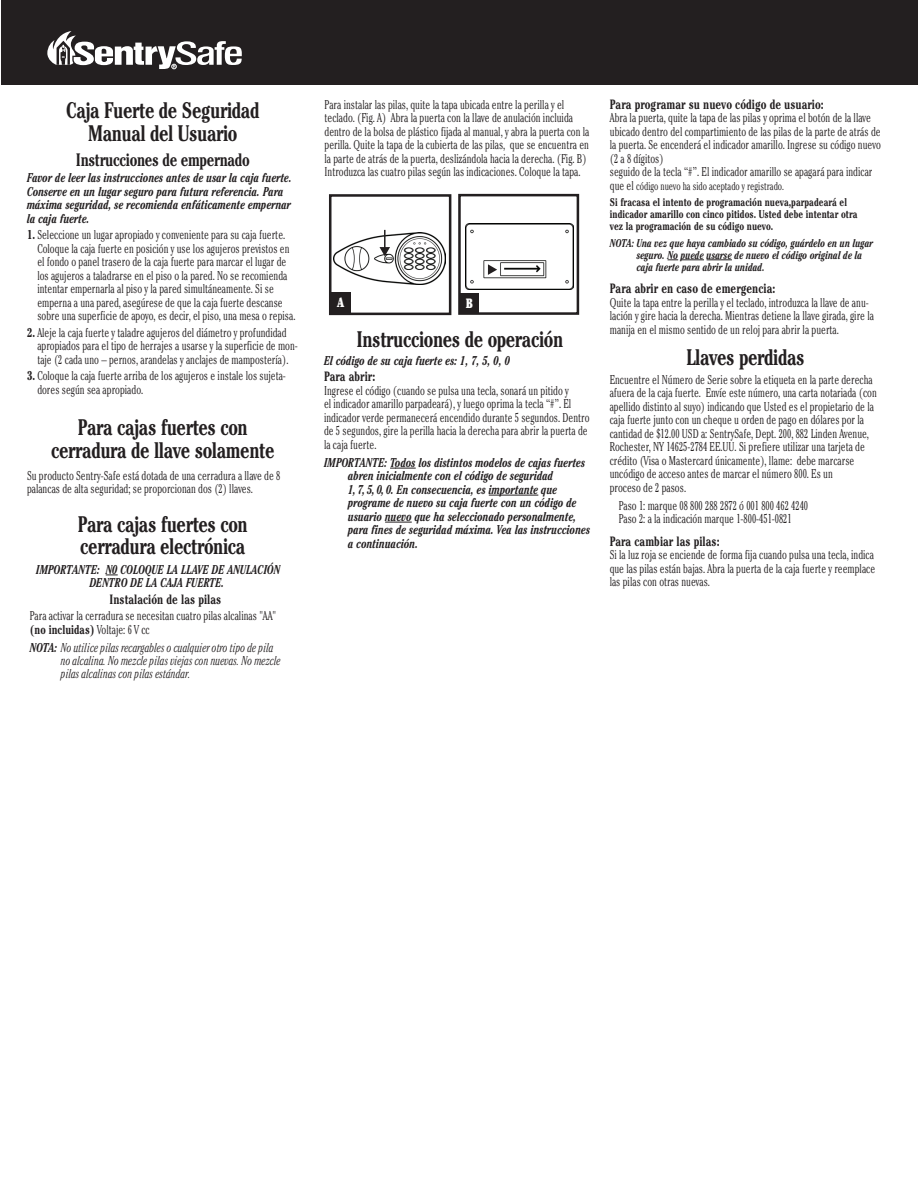
<style>
.page{position:relative;width:918px;height:1188px;background:#fff}
.page>*{position:absolute;margin:0;border:0;box-sizing:border-box;transform-origin:0 0}
.t1{font:700 condensed 22.5px/22.5px "Cheltenham";letter-spacing:-.025em;color:#231f20;text-align:center;scale:.85 1}
.t2{font:700 condensed 18px "Cheltenham";letter-spacing:-.025em;color:#231f20;scale:.85 1}
.t3{font:700 condensed 13.5px "Cheltenham";color:#231f20;scale:.85 1}
.t4{font:900 condensed 13.5px "Cheltenham";color:#fff;scale:.85 1}
.t5{font:300 condensed 12.75px/13.5px "Cheltenham";color:#231f20;scale:.85 1}
.t6{font:italic 700 condensed 12.75px/13.5px "Cheltenham";color:#231f20;scale:.85 1}
.t7{font:italic 300 condensed 12.75px/13px "Cheltenham";color:#231f20;scale:.85 1}
.t8{font:700 condensed 11.25px/16.5px "Cheltenham";color:#231f20;scale:.85 1}
.t9{font:italic 700 condensed 11.25px/12px "Cheltenham";color:#231f20;scale:.85 1}
.s1{font-weight:700}
.s2{font-weight:300;font-size:12.75px}
.s3{font-weight:300}
</style>
<div class="page">
<svg style="left:106px;top:575px;width:12px;height:1px"></svg>
<svg style="left:390px;top:468px;width:26px;height:1px"></svg>
<hr style="left:489px;top:495px;width:49px;height:1px;background:#231f20">
<svg style="left:385px;top:522px;width:27px;height:1px"></svg>
<svg style="left:668px;top:260px;width:64px;height:1px"></svg>
<div style="left:458px;top:194px;width:121px;height:121px;border:3px solid #231f20"></div>
<div style="left:460px;top:294px;width:19px;height:19px;background:#231f20"></div>
<div style="left:329px;top:194px;width:122px;height:121px;border:3px solid #231f20"></div>
<div style="left:331px;top:293px;width:20px;height:20px;background:#231f20"></div>
<img style="left:334px;top:232px;width:111px;height:52px">
<img style="left:465px;top:224px;width:108px;height:66px">
<svg style="left:488px;top:264px;width:9px;height:11px"></svg>
<svg style="left:379px;top:230px;width:11px;height:26px"></svg>
<div style="left:1px;top:0;width:917px;height:85px;background:#231f20"></div>
<svg style="left:47px;top:31px;width:195px;height:38px"></svg>
<h1 class="t1" style="left:66px;top:99px;width:229px">Caja Fuerte de Seguridad<br>Manual del Usuario</h1>
<h2 class="t2" style="left:76px;top:148px;width:206px">Instrucciones de empernado</h2>
<p class="t6" style="left:27px;top:171px;width:313px">Favor de leer las instrucciones antes de usar la caja fuerte.<br>Conserve en un lugar seguro para futura referencia. Para máxima seguridad, se recomienda enfáticamente empernar la caja fuerte.</p>
<p class="t5" style="left:37px;top:228px;width:305px;text-indent:-10px"><span class="s1">1.</span> Seleccione un lugar apropiado y conveniente para su caja fuerte.<br>Coloque la caja fuerte en posición y use los agujeros previstos en el fondo o panel trasero de la caja fuerte para marcar el lugar de los agujeros a taladrarse en el piso o la pared. No se recomienda intentar empernarla al piso y la pared simultáneamente. Si se emperna a una pared, asegúrese de que la caja fuerte descanse sobre una superficie de apoyo, es decir, el piso, una mesa o repisa.</p>
<p class="t5" style="left:37px;top:325px;width:308px;text-indent:-10px"><span class="s1">2.</span> Aleje la caja fuerte y taladre agujeros del diámetro y profundidad apropiados para el tipo de herrajes a usarse y la superficie de mon&shy;taje (2 cada uno – pernos, arandelas y anclajes de mampostería).</p>
<p class="t5" style="left:37px;top:369px;width:294px;text-indent:-10px"><span class="s1">3.</span> Coloque la caja fuerte arriba de los agujeros e instale los sujeta&shy;dores según sea apropiado.</p>
<h1 class="t1" style="left:51px;top:416px;width:264px">Para cajas fuertes con cerradura de llave solamente</h1>
<p class="t5" style="left:27px;top:468px;width:300px">Su producto Sentry-Safe está dotada de una cerradura a llave de 8 palancas de alta seguridad; se proporcionan dos (2) llaves.</p>
<h1 class="t1" style="left:78px;top:512px;width:201px;text-align:left">Para cajas fuertes con cerradura electrónica</h1>
<p class="t6" style="left:36px;top:563px;width:289px;line-height:13px;text-align:center">IMPORTANTE: N0 COLOQUE LA LLAVE DE ANULACIÓN<br>DENTRO DE LA CAJA FUERTE.</p>
<p class="t3" style="left:110px;top:591px;width:133px">Instalación de las pilas</p>
<p class="t5" style="left:30px;top:609px;width:291px">Para activar la cerradura se necesitan cuatro pilas alcalinas "AA" <span class="s1">(no incluidas)</span> Voltaje: 6 V cc</p>
<p class="t7" style="left:61px;top:641px;width:260px;text-indent:-31px"><span class="s1">NOTA:</span> No utilice pilas recargables o cualquier otro tipo de pila no alcalina. No mezcle pilas viejas con nuevas. No mezcle pilas alcalinas con pilas estándar.</p>
<p class="t5" style="left:325px;top:97px;width:313px">Para instalar las pilas, quite la tapa ubicada entre la perilla y el teclado. (Fig. A) Abra la puerta con la llave de anulación incluida dentro de la bolsa de plástico fijada al manual, y abra la puerta con la perilla. Quite la tapa de la cubierta de las pilas, que se encuentra en la parte de atrás de la puerta, deslizándola hacia la derecha. (Fig. B)<br>Introduzca las cuatro pilas según las indicaciones. Coloque la tapa.</p>
<p class="t4" style="left:337px;top:294px;width:10px">A</p>
<p class="t4" style="left:466px;top:295px;width:10px">B</p>
<h1 class="t1" style="left:357px;top:327px;width:245px">Instrucciones de operación</h1>
<p class="t6" style="left:324px;top:354px;width:220px">El código de su caja fuerte es: 1, 7, 5, 0, 0</p>
<p class="t3" style="left:324px;top:368px;width:62px">Para abrir:</p>
<p class="t5" style="left:324px;top:383px;width:314px">Ingrese el código (cuando se pulsa una tecla, sonará un pitido y<br>el indicador amarillo parpadeará), y luego oprima la tecla “#”. El indicador verde permanecerá encendido durante 5 segundos. Dentro de 5 segundos, gire la perilla hacia la derecha para abrir la puerta de la caja fuerte.</p>
<p class="t6" style="left:348px;top:456px;width:286px;text-indent:-24px">IMPORTANTE: Todos los distintos modelos de cajas fuertes abren inicialmente con el código de seguridad<br>1, 7, 5, 0, 0. En consecuencia, es importante que programe de nuevo su caja fuerte con un código de usuario nuevo que ha seleccionado personalmente, para fines de seguridad máxima. Vea las instrucciones a continuación.</p>
<p class="t3" style="left:610px;top:96px;width:253px">Para programar su nuevo código de usuario:</p>
<p class="t5" style="left:610px;top:111px;width:320px">Abra la puerta, quite la tapa de las pilas y oprima el botón de la llave ubicado dentro del compartimiento de las pilas de la parte de atrás de la puerta. Se encenderá el indicador amarillo. Ingrese su código nuevo (2 a 8 dígitos)<br>seguido de la tecla “#”. El indicador amarillo se apagará para indicar</p>
<p class="t8" style="left:610px;top:177px;width:280px"><span class="s2">que el</span> <span class="s3">código nuevo ha sido aceptado y registrado.<br></span>Si fracasa el intento de programación nueva,parpadeará el</p>
<p class="t8" style="left:610px;top:208px;width:293px;line-height:12px">indicador amarillo con cinco pitidos. Usted debe intentar otra vez la programación de su código nuevo.</p>
<p class="t9" style="left:637px;top:237px;width:280px;text-indent:-27px">NOTA: Una vez que haya cambiado su código, guárdelo en un lugar seguro. No puede usarse de nuevo el código original de la caja fuerte para abrir la unidad.</p>
<p class="t3" style="left:610px;top:280px;width:196px">Para abrir en caso de emergencia:</p>
<p class="t5" style="left:610px;top:295px;width:312px">Quite la tapa entre la perilla y el teclado, introduzca la llave de anu&shy;lación y gire hacia la derecha. Mientras detiene la llave girada, gire la manija en el mismo sentido de un reloj para abrir la puerta.</p>
<h1 class="t1" style="left:686px;top:345px;width:141px">Llaves perdidas</h1>
<p class="t5" style="left:610px;top:373px;width:316px">Encuentre el Número de Serie sobre la etiqueta en la parte derecha afuera de la caja fuerte. Envíe este número, una carta notariada (con apellido distinto al suyo) indicando que Usted es el propietario de la caja fuerte junto con un cheque u orden de pago en dólares por la cantidad de $12.00 USD a: SentrySafe, Dept. 200, 882 Linden Avenue, Rochester, NY 14625-2784 EE.UU. Si prefiere utilizar una tarjeta de crédito (Visa o Mastercard únicamente), llame: debe marcarse uncódigo de acceso antes de marcar el número 800. Es un<br>proceso de 2 pasos.</p>
<p class="t5" style="left:619px;top:499px;width:224px">Paso 1: marque 08 800 288 2872 ó 001 800 462 4240<br>Paso 2: a la indicación marque 1-800-451-0821</p>
<p class="t3" style="left:610px;top:533px;width:131px">Para cambiar las pilas:</p>
<p class="t5" style="left:610px;top:548px;width:314px;text-align:justify">Si la luz roja se enciende de forma fija cuando pulsa una tecla, indica que las pilas están bajas. Abra la puerta de la caja fuerte y reemplace las pilas con otras nuevas.</p>
</div>
